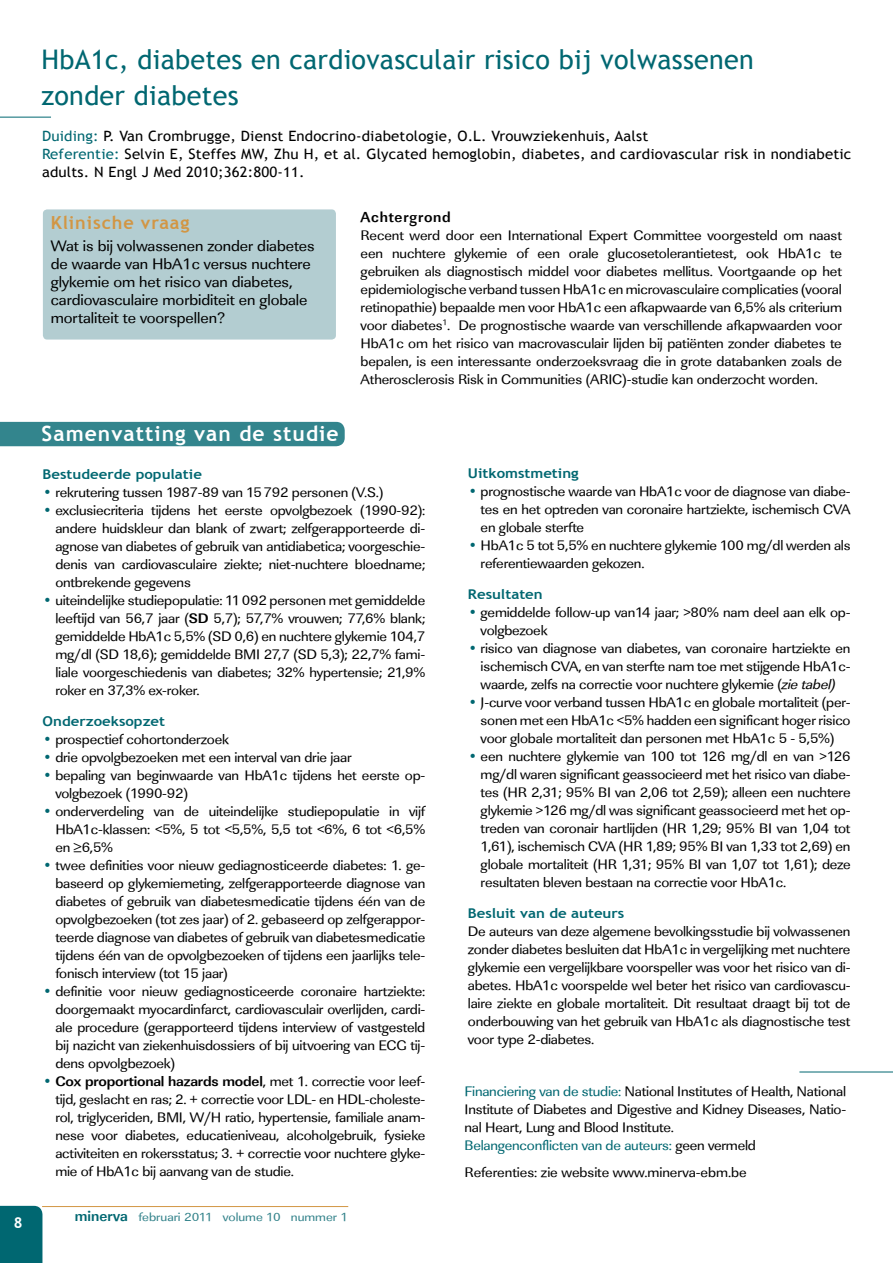
<style>
.page{position:relative;width:893px;height:1263px;background:#fff}
.page>*{position:absolute;margin:0;border:0;box-sizing:border-box;transform-origin:0 0}
.t1{font:27px/36px "Trebuchet MS";letter-spacing:.01em;color:#006771}
.t2{font:700 21px "Trebuchet MS";letter-spacing:.05em;color:#fff}
.t3{font:700 18px "Trebuchet MS";letter-spacing:.05em;color:#d29644}
.t4{font:15.6px/18px "Linear Std";letter-spacing:-.005em;color:#000;scale:1.05 1}
.t5{font:700 15px "Linear Std";letter-spacing:.05em;color:#000}
.t6{font:700 15px "Trebuchet MS";color:#fff}
.t7{font:14.25px/18px "Linear Std";letter-spacing:-.015em;color:#000;text-align:justify;scale:1.05 1}
.t8{font:14.25px/18px "Trebuchet MS";letter-spacing:.01em;color:#000;scale:1.05 1}
.t9{font:700 13.5px "Trebuchet MS";color:#006771;scale:1.11 1}
.t10{font:12.15px "Linear Std";color:#32828a;scale:1.11 1}
.s1{color:#006771}
.s2{font-size:15px;color:#006771}
.s3{font-weight:700}
.s4{font-weight:700;font-size:15px;color:#006771}
.s5{font-style:italic}
</style>
<div class="page">
<div style="left:0;top:1206px;width:42px;height:57px;background:#006771"></div>
<div style="left:43px;top:209px;width:293px;height:131px;background:#b3cdd1;border-radius:4px"></div>
<hr style="left:0;top:117px;width:51px;height:1px;background:#006771">
<hr style="left:799px;top:1071px;width:94px;height:1px;background:#006771">
<hr style="left:42px;top:1206px;width:306px;height:1px;background:#d29644">
<div style="left:0;top:422px;width:345px;height:24px;background:#33858d"></div>
<p class="t6" style="left:14px;top:1214px;width:10px">8</p>
<h1 class="t1" style="left:41px;top:42px;width:714px">HbA1c, diabetes en cardiovasculair risico bij volwassenen zonder diabetes</h1>
<p class="t8" style="left:42px;top:127px;width:772px"><span class="s1">Duiding:</span> P. Van Crombrugge, Dienst Endocrino-diabetologie, O.L. Vrouwziekenhuis, Aalst<br><span class="s1">Referentie:</span> Selvin E, Steffes MW, Zhu H, et al. Glycated hemoglobin, diabetes, and cardiovascular risk in nondiabetic adults. N Engl J Med 2010;362:800-11.</p>
<p class="t3" style="left:51px;top:211px;width:140px">Klinische vraag</p>
<p class="t4" style="left:51px;top:237px;width:253px">Wat is bij volwassenen zonder diabetes de waarde van HbA1c versus nuchtere glykemie om het risico van diabetes, cardiovasculaire morbiditeit en globale mortaliteit te voorspellen?</p>
<h2 class="t2" style="left:42px;top:420px;width:298px">Samenvatting van de studie</h2>
<p class="t5" style="left:361px;top:208px;width:92px">Achtergrond</p>
<p class="t7" style="left:361px;top:226px;width:460px">Recent werd door een International Expert Committee voorgesteld om naast een nuchtere glykemie of een orale glucosetolerantietest, ook HbA1c te gebruiken als diagnostisch middel voor diabetes mellitus. Voortgaande op het epidemiologische verband tussen HbA1c en microvasculaire complicaties (vooral retinopathie) bepaalde men voor HbA1c een afkapwaarde van 6,5% als criterium voor diabetes<sup>1</sup>. De prognostische waarde van verschillende afkapwaarden voor HbA1c om het risico van macrovasculair lijden bij patiënten zonder diabetes te bepalen, is een interessante onderzoeksvraag die in grote databanken zoals de Atherosclerosis Risk in Communities (ARIC)-studie kan onderzocht worden.</p>
<p class="t9" style="left:43px;top:466px;width:145px">Bestudeerde populatie</p>
<p class="t7" style="left:43px;top:484px;width:326px"><span class="s2">•</span> rekrutering tussen 1987-89 van 15792 personen (V.S.)</p>
<p class="t7" style="left:55px;top:502px;width:354px;text-indent:-13px"><span class="s2">•</span> exclusiecriteria tijdens het eerste opvolgbezoek (1990-92): andere huidskleur dan blank of zwart; zelfgerapporteerde di&shy;agnose van diabetes of gebruik van antidiabetica; voorgeschie&shy;denis van cardiovasculaire ziekte; niet-nuchtere bloedname; ontbrekende gegevens</p>
<p class="t7" style="left:55px;top:592px;width:354px;text-indent:-13px"><span class="s2">•</span> uiteindelijke studiepopulatie: 11092 personen met gemiddelde leeftijd van 56,7 jaar (<span class="s3">SD</span> 5,7); 57,7% vrouwen; 77,6% blank; gemiddelde HbA1c 5,5% (SD 0,6) en nuchtere glykemie 104,7 mg/dl (SD 18,6); gemiddelde BMI 27,7 (SD 5,3); 22,7% fami&shy;liale voorgeschiedenis van diabetes; 32% hypertensie; 21,9% roker en 37,3% ex-roker.</p>
<p class="t9" style="left:43px;top:713px;width:112px">Onderzoeksopzet</p>
<p class="t7" style="left:43px;top:730px;width:179px"><span class="s2">•</span> prospectief cohortonderzoek</p>
<p class="t7" style="left:43px;top:748px;width:296px"><span class="s2">•</span> drie opvolgbezoeken met een interval van drie jaar</p>
<p class="t7" style="left:55px;top:766px;width:354px;text-indent:-13px"><span class="s2">•</span> bepaling van beginwaarde van HbA1c tijdens het eerste op&shy;volgbezoek (1990-92)</p>
<p class="t7" style="left:55px;top:802px;width:354px;text-indent:-13px"><span class="s2">•</span> onderverdeling van de uiteindelijke studiepopulatie in vijf HbA1c-klassen: &lt;5%, 5 tot &lt;5,5%, 5,5 tot &lt;6%, 6 tot &lt;6,5% en ≥6,5%</p>
<p class="t7" style="left:55px;top:856px;width:354px;text-indent:-13px"><span class="s2">•</span> twee definities voor nieuw gediagnosticeerde diabetes: 1. ge&shy;baseerd op glykemiemeting, zelfgerapporteerde diagnose van diabetes of gebruik van diabetesmedicatie tijdens één van de opvolgbezoeken (tot zes jaar) of 2. gebaseerd op zelfgerappor&shy;teerde diagnose van diabetes of gebruik van diabetesmedicatie tijdens één van de opvolgbezoeken of tijdens een jaarlijks tele&shy;fonisch interview (tot 15 jaar)</p>
<p class="t7" style="left:55px;top:982px;width:354px;text-indent:-13px"><span class="s2">•</span> definitie voor nieuw gediagnosticeerde coronaire hartziekte: doorgemaakt myocardinfarct, cardiovasculair overlijden, cardi&shy;ale procedure (gerapporteerd tijdens interview of vastgesteld bij nazicht van ziekenhuisdossiers of bij uitvoering van ECG tij&shy;dens opvolgbezoek)</p>
<p class="t7" style="left:55px;top:1072px;width:354px;text-indent:-13px"><span class="s4">•</span> <span class="s3">Cox proportional hazards model</span>, met 1. correctie voor leef&shy;tijd, geslacht en ras; 2. + correctie voor LDL- en HDL-choleste&shy;rol, triglyceriden, BMI, W/H ratio, hypertensie, familiale anam&shy;nese voor diabetes, educatieniveau, alcoholgebruik, fysieke activiteiten en rokersstatus; 3. + correctie voor nuchtere glyke&shy;mie of HbA1c bij aanvang van de studie.</p>
<p class="t10" style="left:75px;top:1209px;width:248px"><span class="s4">minerva</span> februari 2011 volume 10 nummer 1</p>
<p class="t9" style="left:468px;top:465px;width:101px">Uitkomstmeting</p>
<p class="t7" style="left:481px;top:482px;width:354px;text-indent:-13px"><span class="s2">•</span> prognostische waarde van HbA1c voor de diagnose van diabe&shy;tes en het optreden van coronaire hartziekte, ischemisch CVA en globale sterfte</p>
<p class="t7" style="left:481px;top:536px;width:354px;text-indent:-13px"><span class="s2">•</span> HbA1c 5 tot 5,5% en nuchtere glykemie 100 mg/dl werden als referentiewaarden gekozen.</p>
<p class="t9" style="left:468px;top:585px;width:69px">Resultaten</p>
<p class="t7" style="left:481px;top:603px;width:354px;text-indent:-13px"><span class="s2">•</span> gemiddelde follow-up van14 jaar; &gt;80% nam deel aan elk op&shy;volgbezoek</p>
<p class="t7" style="left:481px;top:639px;width:354px;text-indent:-13px"><span class="s2">•</span> risico van diagnose van diabetes, van coronaire hartziekte en ischemisch CVA, en van sterfte nam toe met stijgende HbA1c&shy;waarde, zelfs na correctie voor nuchtere glykemie (<span class="s5">zie tabel)</span></p>
<p class="t7" style="left:481px;top:693px;width:354px;text-indent:-13px"><span class="s2">•</span> J-curve voor verband tussen HbA1c en globale mortaliteit (per&shy;sonen met een HbA1c &lt;5% hadden een significant hoger risico voor globale mortaliteit dan personen met HbA1c 5 - 5,5%)</p>
<p class="t7" style="left:481px;top:747px;width:354px;text-indent:-13px"><span class="s2">•</span> een nuchtere glykemie van 100 tot 126 mg/dl en van &gt;126 mg/dl waren significant geassocieerd met het risico van diabe&shy;tes (HR 2,31; 95% BI van 2,06 tot 2,59); alleen een nuchtere glykemie &gt;126 mg/dl was significant geassocieerd met het op&shy;treden van coronair hartlijden (HR 1,29; 95% BI van 1,04 tot 1,61), ischemisch CVA (HR 1,89; 95% BI van 1,33 tot 2,69) en globale mortaliteit (HR 1,31; 95% BI van 1,07 tot 1,61); deze resultaten bleven bestaan na correctie voor HbA1c.</p>
<p class="t9" style="left:468px;top:904px;width:142px">Besluit van de auteurs</p>
<p class="t7" style="left:468px;top:922px;width:366px">De auteurs van deze algemene bevolkingsstudie bij volwassenen zonder diabetes besluiten dat HbA1c in vergelijking met nuchtere glykemie een vergelijkbare voorspeller was voor het risico van di&shy;abetes. HbA1c voorspelde wel beter het risico van cardiovascu&shy;laire ziekte en globale mortaliteit. Dit resultaat draagt bij tot de onderbouwing van het gebruik van HbA1c als diagnostische test voor type 2-diabetes.</p>
<p class="t7" style="left:465px;top:1082px;width:365px;text-align:left"><span class="s1">Financiering van de studie:</span> National Institutes of Health, National Institute of Diabetes and Digestive and Kidney Diseases, Natio&shy;nal Heart, Lung and Blood Institute.<br><span class="s1">Belangenconflicten van de auteurs:</span> geen vermeld</p>
<p class="t7" style="left:465px;top:1163px;width:270px">Referenties: zie website www.minerva-ebm.be</p>
</div>
